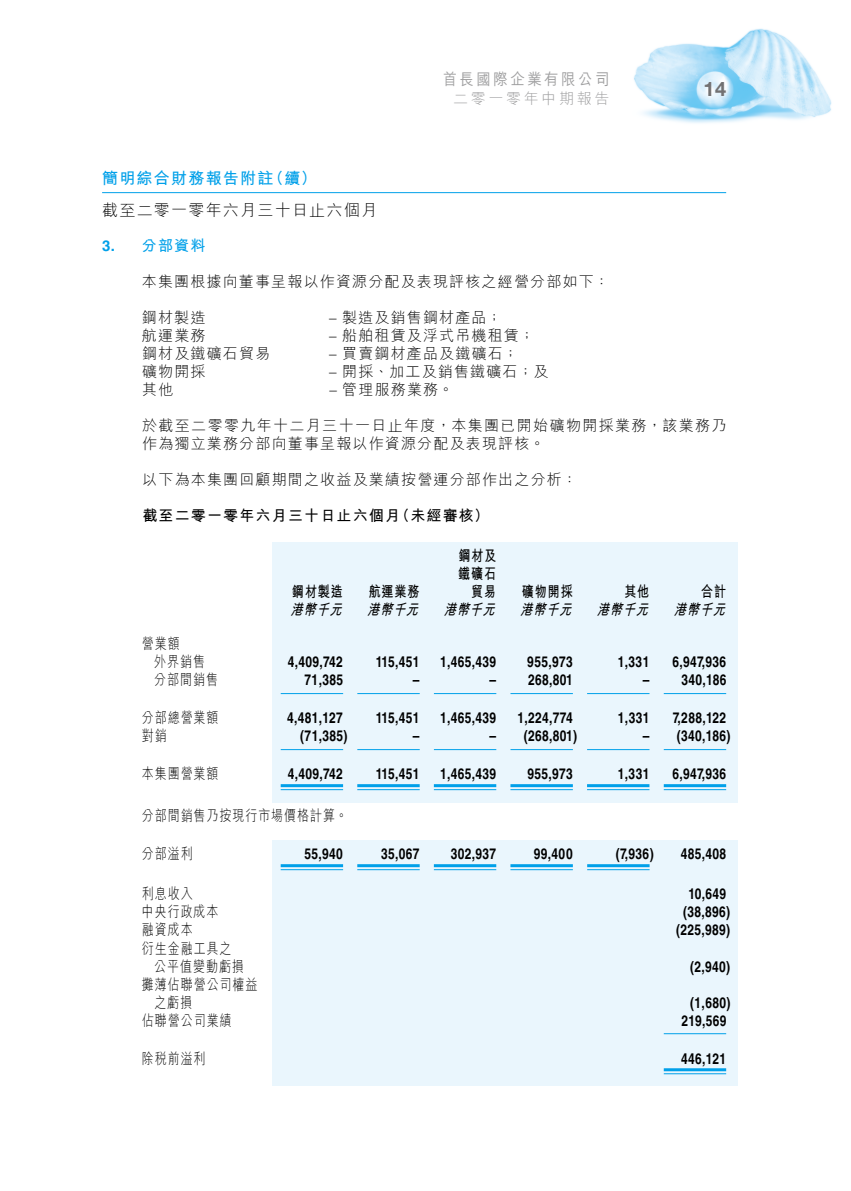
<style>
.page{position:relative;width:851px;height:1191px;background:#fff}
.page>*{position:absolute;margin:0;border:0;box-sizing:border-box;transform-origin:0 0}
.t1{font:700 20px "Helvetica Neue LT Std";color:#727172}
.t2{font:300 16px "M Hei HK";letter-spacing:.08em;color:#000}
.t3{font:700 16px "M Hei HK";letter-spacing:.08em;color:#00a0e9}
.t4{font:500 16px "M Hei HK";letter-spacing:.175em;color:#9f9fa0;scale:.9 1}
.t5{font:700 15px "Helvetica LT Std";letter-spacing:.03em;color:#000;scale:.8 1}
.t6{font:300 15px/18px "M Hei HK";letter-spacing:.08em;color:#000}
.t7{font:300 15px/18px "M Hei HK";letter-spacing:.08em;color:#000;scale:.8 1}
.t8{font:700 15px/18px "M Hei HK";letter-spacing:.08em;color:#000;scale:.8 1}
.t9{font:italic 700 15px "M Hei HK";color:#000;scale:.8 1}
.t10{font:700 15px "M Hei HK";letter-spacing:.08em;color:#000}
.t11{font:300 15px "M Hei HK";letter-spacing:.175em;color:#9f9fa0}
.t12{font:700 15px "M Hei HK";color:#00a0e9}
.t13{font:700 15px "Helvetica LT Std";color:#00a0e9}
.s1{font-family:"Helvetica LT Std"}
</style>
<div class="page">
<img style="left:634px;top:28px;width:198px;height:95px">
<hr style="left:102px;top:192px;width:624px;height:1px;background:#00a0e9">
<div style="left:272px;top:542px;width:465px;height:260px;background:#eaf6fd"></div>
<hr style="left:281px;top:693px;width:62px;height:1px;background:#00a0e9">
<hr style="left:357px;top:693px;width:62px;height:1px;background:#00a0e9">
<hr style="left:434px;top:693px;width:62px;height:1px;background:#00a0e9">
<hr style="left:510px;top:693px;width:63px;height:1px;background:#00a0e9">
<hr style="left:587px;top:693px;width:62px;height:1px;background:#00a0e9">
<hr style="left:663px;top:693px;width:63px;height:1px;background:#00a0e9">
<hr style="left:281px;top:749px;width:62px;height:1px;background:#00a0e9">
<hr style="left:357px;top:749px;width:62px;height:1px;background:#00a0e9">
<hr style="left:434px;top:749px;width:62px;height:1px;background:#00a0e9">
<hr style="left:510px;top:749px;width:63px;height:1px;background:#00a0e9">
<hr style="left:587px;top:749px;width:62px;height:1px;background:#00a0e9">
<hr style="left:663px;top:749px;width:63px;height:1px;background:#00a0e9">
<hr style="left:280px;top:784px;width:63px;height:3px;background:#00a0e9">
<hr style="left:280px;top:789px;width:63px;height:1px;background:#00a0e9">
<hr style="left:357px;top:784px;width:62px;height:3px;background:#00a0e9">
<hr style="left:357px;top:789px;width:62px;height:1px;background:#00a0e9">
<hr style="left:434px;top:784px;width:62px;height:3px;background:#00a0e9">
<hr style="left:434px;top:789px;width:62px;height:1px;background:#00a0e9">
<hr style="left:510px;top:784px;width:62px;height:3px;background:#00a0e9">
<hr style="left:510px;top:789px;width:62px;height:1px;background:#00a0e9">
<hr style="left:587px;top:784px;width:62px;height:3px;background:#00a0e9">
<hr style="left:587px;top:789px;width:62px;height:1px;background:#00a0e9">
<hr style="left:663px;top:784px;width:63px;height:3px;background:#00a0e9">
<hr style="left:663px;top:789px;width:63px;height:1px;background:#00a0e9">
<div style="left:272px;top:840px;width:465px;height:245px;background:#eaf6fd"></div>
<hr style="left:280px;top:864px;width:63px;height:3px;background:#00a0e9">
<hr style="left:280px;top:869px;width:63px;height:1px;background:#00a0e9">
<hr style="left:357px;top:864px;width:62px;height:3px;background:#00a0e9">
<hr style="left:357px;top:869px;width:62px;height:1px;background:#00a0e9">
<hr style="left:434px;top:864px;width:62px;height:3px;background:#00a0e9">
<hr style="left:434px;top:869px;width:62px;height:1px;background:#00a0e9">
<hr style="left:510px;top:864px;width:62px;height:3px;background:#00a0e9">
<hr style="left:510px;top:869px;width:62px;height:1px;background:#00a0e9">
<hr style="left:587px;top:864px;width:62px;height:3px;background:#00a0e9">
<hr style="left:587px;top:869px;width:62px;height:1px;background:#00a0e9">
<hr style="left:663px;top:1033px;width:63px;height:1px;background:#00a0e9">
<hr style="left:663px;top:1068px;width:63px;height:3px;background:#00a0e9">
<hr style="left:663px;top:1073px;width:63px;height:1px;background:#00a0e9">
<p class="t4" style="left:442px;top:67px;width:187px">首長國際企業有限公司</p>
<p class="t3" style="left:102px;top:167px;width:173px">簡明綜合財務報告附註</p>
<p class="t2" style="left:102px;top:199px;width:276px">截至二零一零年六月三十日止六個月</p>
<p class="t12" style="left:142px;top:235px;width:65px">分部資料</p>
<p class="t3" style="left:268px;top:167px;width:50px">（續(</p>
<p class="t13" style="left:102px;top:237px;width:14px">3.</p>
<p class="t11" style="left:453px;top:88px;width:157px">二零一零年中期報告</p>
<p class="t6" style="left:142px;top:272px;width:469px">本集團根據向董事呈報以作資源分配及表現評核之經營分部如下：</p>
<p class="t6" style="left:329px;top:308px;width:174px"><span class="s1">–</span> 製造及銷售鋼材產品;</p>
<p class="t6" style="left:142px;top:308px;width:65px">鋼材製造</p>
<p class="t6" style="left:142px;top:326px;width:65px">航運業務</p>
<p class="t6" style="left:329px;top:326px;width:207px"><span class="s1">–</span> 船舶租賃及浮式吊機租賃;</p>
<p class="t6" style="left:142px;top:344px;width:130px">鋼材及鐵礦石貿易</p>
<p class="t6" style="left:329px;top:344px;width:190px"><span class="s1">–</span> 買賣鋼材產品及鐵礦石;</p>
<p class="t6" style="left:142px;top:362px;width:65px">礦物開採</p>
<p class="t6" style="left:329px;top:362px;width:220px"><span class="s1">–</span> 開採、加工及銷售鐵礦石；及</p>
<h1 class="t1" style="left:703px;top:76px;width:24px">14</h1>
<p class="t6" style="left:329px;top:380px;width:126px"><span class="s1">–</span> 管理服務業務。</p>
<p class="t6" style="left:142px;top:380px;width:33px">其他</p>
<p class="t6" style="left:142px;top:416px;width:585px">於截至二零零九年十二月三十一日止年度，本集團已開始礦物開採業務，該業務乃作為獨立業務分部向董事呈報以作資源分配及表現評核。</p>
<p class="t6" style="left:142px;top:470px;width:436px">以下為本集團回顧期間之收益及業績按營運分部作出之分析：</p>
<p class="t10" style="left:395px;top:505px;width:96px">（未經審核(</p>
<p class="t10" style="left:142px;top:505px;width:259px">截至二零一零年六月三十日止六個月</p>
<p class="t8" style="left:458px;top:546px;width:49px">鋼材及鐵礦石</p>
<p class="t8" style="left:292px;top:582px;width:65px">鋼材製造</p>
<p class="t8" style="left:368px;top:582px;width:65px">航運業務</p>
<p class="t8" style="left:471px;top:582px;width:33px">貿易</p>
<p class="t8" style="left:521px;top:582px;width:65px">礦物開採</p>
<p class="t8" style="left:624px;top:582px;width:33px">其他</p>
<p class="t8" style="left:701px;top:582px;width:33px">合計</p>
<p class="t9" style="left:290px;top:599px;width:72px">港幣千元</p>
<p class="t9" style="left:367px;top:599px;width:72px">港幣千元</p>
<p class="t9" style="left:443px;top:599px;width:72px">港幣千元</p>
<p class="t9" style="left:520px;top:599px;width:72px">港幣千元</p>
<p class="t9" style="left:597px;top:599px;width:72px">港幣千元</p>
<p class="t9" style="left:673px;top:599px;width:72px">港幣千元</p>
<p class="t7" style="left:142px;top:634px;width:49px">營業額</p>
<p class="t7" style="left:154px;top:652px;width:65px">外界銷售</p>
<p class="t5" style="left:288px;top:653px;width:70px">4,409,742</p>
<p class="t5" style="left:375px;top:653px;width:56px">115,451</p>
<p class="t5" style="left:440px;top:653px;width:72px">1,465,439</p>
<p class="t5" style="left:527px;top:653px;width:58px">955,973</p>
<p class="t5" style="left:618px;top:653px;width:41px">1,331</p>
<p class="t5" style="left:672px;top:653px;width:69px">6,947,936</p>
<p class="t7" style="left:154px;top:670px;width:81px">分部間銷售</p>
<p class="t5" style="left:304px;top:671px;width:49px">71,385</p>
<p class="t5" style="left:413px;top:671px;width:10px">–</p>
<p class="t5" style="left:489px;top:671px;width:10px">–</p>
<p class="t5" style="left:528px;top:671px;width:57px">268,801</p>
<p class="t5" style="left:642px;top:671px;width:10px">–</p>
<p class="t5" style="left:681px;top:671px;width:58px">340,186</p>
<p class="t7" style="left:142px;top:708px;width:97px">分部總營業額</p>
<p class="t5" style="left:287px;top:709px;width:71px">4,481,127</p>
<p class="t5" style="left:375px;top:709px;width:56px">115,451</p>
<p class="t5" style="left:440px;top:709px;width:72px">1,465,439</p>
<p class="t5" style="left:517px;top:709px;width:70px">1,224,774</p>
<p class="t5" style="left:618px;top:709px;width:41px">1,331</p>
<p class="t5" style="left:672px;top:709px;width:68px">7,288,122</p>
<p class="t7" style="left:142px;top:726px;width:33px">對銷</p>
<p class="t5" style="left:300px;top:727px;width:60px">)71,385(</p>
<p class="t5" style="left:413px;top:727px;width:10px">–</p>
<p class="t5" style="left:489px;top:727px;width:10px">–</p>
<p class="t5" style="left:523px;top:727px;width:68px">)268,801(</p>
<p class="t5" style="left:642px;top:727px;width:10px">–</p>
<p class="t5" style="left:676px;top:727px;width:69px">)340,186(</p>
<p class="t7" style="left:142px;top:764px;width:97px">本集團營業額</p>
<p class="t7" style="left:142px;top:806px;width:258px">分部間銷售乃按現行市場價格計算。</p>
<p class="t5" style="left:288px;top:765px;width:70px">4,409,742</p>
<p class="t5" style="left:375px;top:765px;width:56px">115,451</p>
<p class="t5" style="left:440px;top:765px;width:72px">1,465,439</p>
<p class="t5" style="left:527px;top:765px;width:58px">955,973</p>
<p class="t5" style="left:618px;top:765px;width:41px">1,331</p>
<p class="t5" style="left:672px;top:765px;width:69px">6,947,936</p>
<p class="t7" style="left:142px;top:844px;width:65px">分部溢利</p>
<p class="t5" style="left:304px;top:845px;width:49px">55,940</p>
<p class="t5" style="left:381px;top:845px;width:49px">35,067</p>
<p class="t5" style="left:450px;top:845px;width:58px">302,937</p>
<p class="t5" style="left:533px;top:845px;width:50px">99,400</p>
<p class="t5" style="left:615px;top:845px;width:49px">)7,936(</p>
<p class="t5" style="left:680px;top:845px;width:58px">485,408</p>
<p class="t7" style="left:142px;top:884px;width:65px">利息收入</p>
<p class="t5" style="left:688px;top:885px;width:49px">10,649</p>
<p class="t7" style="left:142px;top:902px;width:97px">中央行政成本</p>
<p class="t7" style="left:142px;top:920px;width:114px">融資成本<br>衍生金融工具之</p>
<p class="t5" style="left:683px;top:903px;width:60px">)38,896(</p>
<p class="t5" style="left:676px;top:921px;width:69px">)225,989(</p>
<p class="t7" style="left:142px;top:956px;width:146px;text-align:center">公平值變動虧損<br>攤薄佔聯營公司權益</p>
<p class="t5" style="left:690px;top:957px;width:52px">)2,940(</p>
<p class="t7" style="left:154px;top:992px;width:49px">之虧損</p>
<p class="t7" style="left:142px;top:1010px;width:114px">佔聯營公司業績</p>
<p class="t5" style="left:690px;top:993px;width:52px">)1,680(</p>
<p class="t5" style="left:681px;top:1011px;width:58px">219,569</p>
<p class="t7" style="left:142px;top:1048px;width:81px">除稅前溢利</p>
<p class="t5" style="left:681px;top:1049px;width:58px">446,121</p>
</div>
